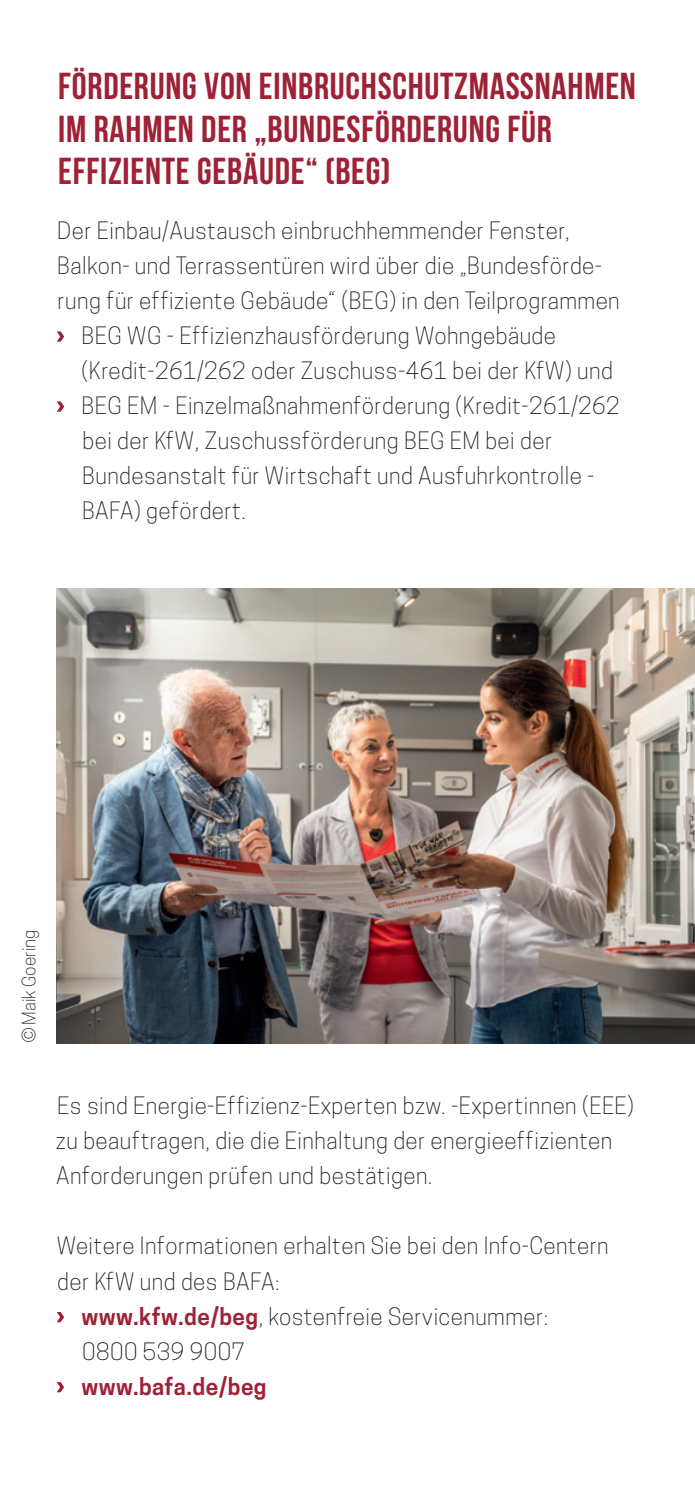
<style>
.page{position:relative;width:695px;height:1489px;background:#fff}
.page>*{position:absolute;margin:0;border:0;box-sizing:border-box;transform-origin:0 0}
.t1{font:700 37.5px/42.5px "Bebas Neue";letter-spacing:.02em;color:#9e2135}
.t2{font:300 22.5px/35px "Cooper Hewitt";letter-spacing:.02em;color:#231f20}
.t3{font:600 22.5px "Cooper Hewitt";letter-spacing:.02em;color:#9e2135}
.t4{font:300 17.5px "Cooper Hewitt";color:#231f20}
.s1{font-weight:600;color:#9e2135}
</style>
<div class="page">
<svg style="left:57px;top:1312px;width:7px;height:10px"></svg>
<svg style="left:57px;top:1382px;width:7px;height:10px"></svg>
<img style="left:57px;top:588px;width:637px;height:455px">
<svg style="left:57px;top:331px;width:7px;height:11px"></svg>
<svg style="left:57px;top:401px;width:7px;height:11px"></svg>
<h1 class="t1" style="left:58px;top:64px;width:579px">FÖRDERUNG VON EINBRUCHSCHUTZMAßNAHMEN<br>IM RAHMEN DER „BUNDESFÖRDERUNG FÜR<br>EFFIZIENTE GEBÄUDE“ (BEG)</h1>
<p class="t2" style="left:57px;top:213px;width:513px">Der Einbau/Austausch einbruchhemmender Fenster,</p>
<p class="t2" style="left:57px;top:248px;width:546px">Balkon- und Terrassentüren wird über die „Bundesförde-</p>
<p class="t2" style="left:58px;top:283px;width:563px">rung für effiziente Gebäude“ (BEG) in den Teilprogrammen</p>
<p class="t2" style="left:81px;top:318px;width:476px">BEG WG - Effizienzhausförderung Wohngebäude</p>
<p class="t2" style="left:82px;top:353px;width:532px">(Kredit-261/262 oder Zuschuss-461 bei der KfW) und</p>
<p class="t2" style="left:81px;top:388px;width:539px">BEG EM - Einzelmaßnahmenförderung (Kredit-261/262</p>
<p class="t2" style="left:82px;top:423px;width:471px">bei der KfW, Zuschussförderung BEG EM bei der</p>
<p class="t2" style="left:82px;top:458px;width:513px">Bundesanstalt für Wirtschaft und Ausfuhrkontrolle -</p>
<p class="t2" style="left:82px;top:493px;width:165px">BAFA) gefördert.</p>
<p class="t4" style="left:19px;top:1043px;width:115px;rotate:-90deg">© Maik Goering</p>
<p class="t2" style="left:56px;top:1088px;width:579px">Es sind Energie-Effizienz-Experten bzw. -Expertinnen (EEE) zu beauftragen, die die Einhaltung der energieeffizienten<br>Anforderungen prüfen und bestätigen.</p>
<p class="t2" style="left:56px;top:1228px;width:553px">Weitere Informationen erhalten Sie bei den Info-Centern</p>
<p class="t2" style="left:57px;top:1263px;width:224px">der KfW und des BAFA:</p>
<p class="t2" style="left:81px;top:1298px;width:468px"><span class="s1">www.kfw.de/beg</span>, kostenfreie Servicenummer:</p>
<p class="t2" style="left:82px;top:1333px;width:164px">0800 539 9007</p>
<p class="t3" style="left:81px;top:1372px;width:186px">www.bafa.de/beg</p>
</div>
